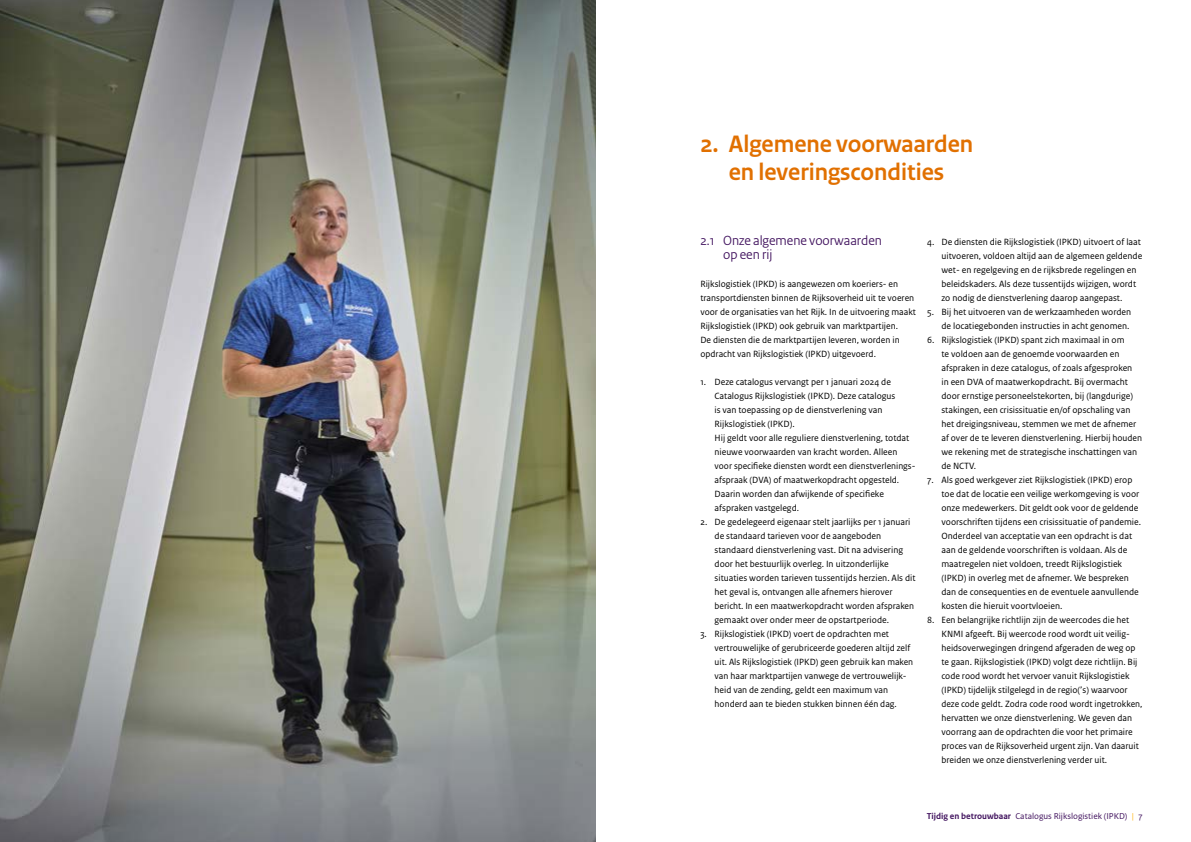
<style>
.page{position:relative;width:1191px;height:842px;background:#fff}
.page>*{position:absolute;margin:0;border:0;box-sizing:border-box;transform-origin:0 0}
.t1{font:700 25px/28px "Rijksoverheid Sans Heading";color:#e17000;text-align:center}
.t2{font:14px/14px "Rijksoverheid Sans Heading";color:#42145f}
.t3{font:9.5px/14px "Rijksoverheid Sans Text";color:#000}
.t4{font:9px "Rijksoverheid Sans Text";color:#42145f}
.s1{font-weight:700}
.s2{color:#ffb612}
</style>
<div class="page">
<img style="left:0;top:0;width:595px;height:842px">
<h1 class="t1" style="left:700px;top:130px;width:274px">2. Algemene voorwaarden en leveringscondities</h1>
<h2 class="t2" style="left:723px;top:234px;width:160px;text-indent:-23px">2.1 Onze algemene voorwaarden op een rij</h2>
<p class="t3" style="left:700px;top:277px;width:217px">Rijkslogistiek (IPKD) is aangewezen om koeriers- en transportdiensten binnen de Rijksoverheid uit te voeren voor de organisaties van het Rijk. In de uitvoering maakt Rijkslogistiek (IPKD) ook gebruik van marktpartijen.<br>De diensten die de marktpartijen leveren, worden in opdracht van Rijkslogistiek (IPKD) uitgevoerd.</p>
<p class="t3" style="left:714px;top:375px;width:201px;text-indent:-14px">1. Deze catalogus vervangt per 1 januari 2024 de Catalogus Rijkslogistiek (IPKD). Deze catalogus<br>is van toepassing op de dienstverlening van Rijkslogistiek (IPKD).<br>Hij geldt voor alle reguliere dienstverlening, totdat nieuwe voorwaarden van kracht worden. Alleen voor specifieke diensten wordt een dienstverlenings&shy;afspraak (DVA) of maatwerkopdracht opgesteld.<br>Daarin worden dan afwijkende of specifieke afspraken vastgelegd.</p>
<p class="t3" style="left:714px;top:515px;width:202px;text-indent:-14px">2. De gedelegeerd eigenaar stelt jaarlijks per 1 januari de standaard tarieven voor de aangeboden standaard dienstverlening vast. Dit na advisering door het bestuurlijk overleg. In uitzonderlijke situaties worden tarieven tussentijds herzien. Als dit het geval is, ontvangen alle afnemers hierover bericht. In een maatwerkopdracht worden afspraken gemaakt over onder meer de opstartperiode.</p>
<p class="t3" style="left:714px;top:627px;width:200px;text-indent:-14px">3. Rijkslogistiek (IPKD) voert de opdrachten met vertrouwelijke of gerubriceerde goederen altijd zelf uit. Als Rijkslogistiek (IPKD) geen gebruik kan maken van haar marktpartijen vanwege de vertrouwelijk&shy;heid van de zending, geldt een maximum van honderd aan te bieden stukken binnen één dag.</p>
<p class="t3" style="left:941px;top:235px;width:202px;text-indent:-14px">4. De diensten die Rijkslogistiek (IPKD) uitvoert of laat uitvoeren, voldoen altijd aan de algemeen geldende wet- en regelgeving en de rijksbrede regelingen en beleidskaders. Als deze tussentijds wijzigen, wordt zo nodig de dienstverlening daarop aangepast.</p>
<p class="t3" style="left:927px;top:305px;width:205px;text-align:right">5. Bij het uitvoeren van de werkzaamheden worden de locatiegebonden instructies in acht genomen.</p>
<p class="t3" style="left:941px;top:333px;width:202px;text-indent:-14px">6. Rijkslogistiek (IPKD) spant zich maximaal in om<br>te voldoen aan de genoemde voorwaarden en afspraken in deze catalogus, of zoals afgesproken<br>in een DVA of maatwerkopdracht. Bij overmacht door ernstige personeelstekorten, bij (langdurige) stakingen, een crisissituatie en/of opschaling van het dreigingsniveau, stemmen we met de afnemer af over de te leveren dienstverlening. Hierbij houden we rekening met de strategische inschattingen van de NCTV.</p>
<p class="t3" style="left:941px;top:473px;width:201px;text-indent:-14px">7. Als goed werkgever ziet Rijkslogistiek (IPKD) erop toe dat de locatie een veilige werkomgeving is voor onze medewerkers. Dit geldt ook voor de geldende voorschriften tijdens een crisissituatie of pandemie.<br>Onderdeel van acceptatie van een opdracht is dat aan de geldende voorschriften is voldaan. Als de maatregelen niet voldoen, treedt Rijkslogistiek (IPKD) in overleg met de afnemer. We bespreken dan de consequenties en de eventuele aanvullende kosten die hieruit voortvloeien.</p>
<p class="t3" style="left:941px;top:613px;width:202px;text-indent:-14px">8. Een belangrijke richtlijn zijn de weercodes die het KNMI afgeeft. Bij weercode rood wordt uit veilig&shy;heidsoverwegingen dringend afgeraden de weg op te gaan. Rijkslogistiek (IPKD) volgt deze richtlijn. Bij code rood wordt het vervoer vanuit Rijkslogistiek (IPKD) tijdelijk stilgelegd in de regio(’s) waarvoor deze code geldt. Zodra code rood wordt ingetrokken, hervatten we onze dienstverlening. We geven dan voorrang aan de opdrachten die voor het primaire proces van de Rijksoverheid urgent zijn. Van daaruit breiden we onze dienstverlening verder uit.</p>
<p class="t4" style="left:926px;top:811px;width:218px"><span class="s1">Tijdig en betrouwbaar</span> Catalogus Rijkslogistiek (IPKD) <span class="s2">|</span> 7</p>
</div>
